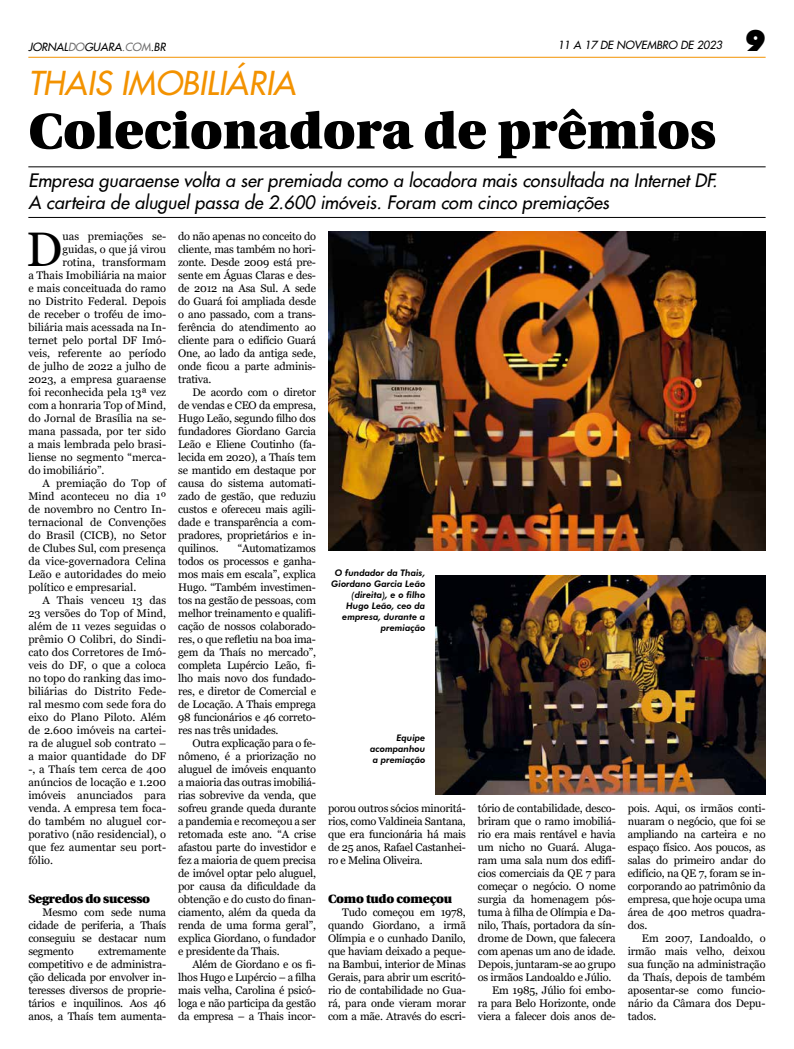
<style>
.page{position:relative;width:794px;height:1049px;background:#fff}
.page>*{position:absolute;margin:0;border:0;box-sizing:border-box;transform-origin:0 0}
.t1{font:900 50px "Utopia";color:#000}
.t2{font:48.5px "Georgia";color:#000}
.t3{font:italic 32px "Futura 2";color:#f39200}
.t4{font:900 29.6px "Futura BT";color:#000}
.t5{font:italic 18px/22px "Futura 2";color:#000}
.t6{font:900 12px "Utopia";letter-spacing:-.02em;color:#000}
.t7{font:11px/13px "Georgia";color:#000;text-align:justify}
.t8{font:11px "Georgia";letter-spacing:-.02em;color:#000}
.t9{font:italic 11px "Futura 2";color:#000}
.t10{font:italic 800 9px/11px "Futura BT";color:#000;text-align:right}
.s1{color:#706f6f}
</style>
<div class="page">
<hr style="left:28px;top:57px;width:737px;height:1px;background:#f39200">
<hr style="left:28px;top:167px;width:737px;height:1px;background:#000">
<hr style="left:28px;top:217px;width:737px;height:1px;background:#000">
<img style="left:328px;top:231px;width:437px;height:319px">
<img style="left:436px;top:575px;width:329px;height:220px">
<p class="t9" style="left:28px;top:39px;width:139px">JORNAL<span class="s1">DO</span>GUARA<span class="s1">.COM</span>.BR</p>
<p class="t9" style="left:557px;top:37px;width:166px">11 A 17 DE NOVEMBRO DE 2023</p>
<h3 class="t4" style="left:745px;top:22px;width:22px">9</h3>
<h3 class="t3" style="left:28px;top:62px;width:269px">THAIS IMOBILIÁRIA</h3>
<h1 class="t1" style="left:28px;top:103px;width:688px">Colecionadora de prêmios</h1>
<h3 class="t5" style="left:28px;top:169px;width:690px">Empresa guaraense volta a ser premiada como a locadora mais consultada na Internet DF.<br>A carteira de aluguel passa de 2.600 imóveis. Foram com cinco premiações</h3>
<h2 class="t2" style="left:26px;top:219px;width:38px">D</h2>
<p class="t7" style="left:62px;top:230px;width:105px">uas premiações se-</p>
<p class="t7" style="left:178px;top:230px;width:139px">do não apenas no conceito do cliente, mas também no hori&shy;zonte. Desde 2009 está pre&shy;sente em Águas Claras e des&shy;de 2012 na Asa Sul. A sede do Guará foi ampliada desde o ano passado, com a trans&shy;ferência do atendimento ao cliente para o edifício Guará One, ao lado da antiga sede, onde ficou a parte adminis&shy;trativa.</p>
<p class="t7" style="left:178px;top:386px;width:139px;text-indent:14px">De acordo com o diretor de vendas e CEO da empresa, Hugo Leão, segundo filho dos fundadores Giordano Garcia Leão e Eliene Coutinho (fa&shy;lecida em 2020), a Thaís tem se mantido em destaque por causa do sistema automati&shy;zado de gestão, que reduziu custos e ofereceu mais agili&shy;dade e transparência a com&shy;pradores, proprietários e in&shy;quilinos.</p>
<p class="t7" style="left:62px;top:243px;width:105px">guidas, o que já virou</p>
<p class="t7" style="left:62px;top:256px;width:105px">rotina, transformam</p>
<p class="t7" style="left:28px;top:269px;width:139px">a Thais Imobiliária na maior</p>
<p class="t7" style="left:28px;top:282px;width:139px">e mais conceituada do ramo</p>
<p class="t7" style="left:28px;top:295px;width:139px">no Distrito Federal. Depois</p>
<p class="t7" style="left:28px;top:308px;width:139px">de receber o troféu de imo-</p>
<p class="t7" style="left:28px;top:321px;width:139px">biliária mais acessada na In-</p>
<p class="t7" style="left:28px;top:334px;width:139px">ternet pelo portal DF Imó-</p>
<p class="t7" style="left:28px;top:347px;width:139px">veis, referente ao período</p>
<p class="t7" style="left:28px;top:360px;width:139px">de julho de 2022 a julho de</p>
<p class="t7" style="left:28px;top:373px;width:139px">2023, a empresa guaraense</p>
<p class="t7" style="left:28px;top:386px;width:139px">foi reconhecida pela 13ª vez</p>
<p class="t7" style="left:28px;top:399px;width:139px">com a honraria Top of Mind,</p>
<p class="t7" style="left:28px;top:412px;width:139px">do Jornal de Brasília na se-</p>
<p class="t7" style="left:28px;top:425px;width:139px">mana passada, por ter sido</p>
<p class="t7" style="left:28px;top:438px;width:139px">a mais lembrada pelo brasi-</p>
<p class="t7" style="left:28px;top:451px;width:139px">liense no segmento “merca-</p>
<p class="t7" style="left:28px;top:464px;width:78px">do imobiliário”.</p>
<p class="t7" style="left:43px;top:477px;width:125px">A premiação do Top of</p>
<p class="t7" style="left:28px;top:490px;width:139px">Mind aconteceu no dia 1º</p>
<p class="t7" style="left:28px;top:503px;width:139px">de novembro no Centro In-</p>
<p class="t7" style="left:28px;top:516px;width:139px">ternacional de Convenções</p>
<p class="t7" style="left:28px;top:529px;width:139px">do Brasil (CICB), no Setor</p>
<p class="t7" style="left:28px;top:542px;width:139px">de Clubes Sul, com presença</p>
<p class="t7" style="left:28px;top:555px;width:139px">da vice-governadora Celina</p>
<p class="t7" style="left:28px;top:568px;width:139px">Leão e autoridades do meio</p>
<p class="t7" style="left:28px;top:581px;width:109px">político e empresarial.</p>
<p class="t7" style="left:43px;top:594px;width:125px">A Thais venceu 13 das</p>
<p class="t7" style="left:28px;top:607px;width:139px">23 versões do Top of Mind,</p>
<p class="t7" style="left:28px;top:620px;width:139px">além de 11 vezes seguidas o</p>
<p class="t7" style="left:28px;top:633px;width:139px">prêmio O Colibri, do Sindi-</p>
<p class="t7" style="left:28px;top:646px;width:139px">cato dos Corretores de Imó-</p>
<p class="t7" style="left:28px;top:659px;width:139px">veis do DF, o que a coloca</p>
<p class="t7" style="left:28px;top:672px;width:139px">no topo do ranking das imo-</p>
<p class="t7" style="left:28px;top:685px;width:139px">biliárias do Distrito Fede-</p>
<p class="t7" style="left:28px;top:698px;width:139px">ral mesmo com sede fora do</p>
<p class="t7" style="left:28px;top:711px;width:139px">eixo do Plano Piloto. Além</p>
<p class="t7" style="left:28px;top:724px;width:139px">de 2.600 imóveis na cartei-</p>
<p class="t7" style="left:28px;top:737px;width:139px">ra de aluguel sob contrato –</p>
<p class="t7" style="left:28px;top:750px;width:139px">a maior quantidade do DF</p>
<p class="t7" style="left:28px;top:763px;width:139px">-, a Thaís tem cerca de 400</p>
<p class="t7" style="left:28px;top:776px;width:139px">anúncios de locação e 1.200</p>
<p class="t7" style="left:28px;top:789px;width:139px">imóveis anunciados para</p>
<p class="t7" style="left:28px;top:802px;width:139px">venda. A empresa tem foca-</p>
<p class="t7" style="left:28px;top:815px;width:139px">do também no aluguel cor-</p>
<p class="t7" style="left:28px;top:828px;width:139px">porativo (não residencial), o</p>
<p class="t7" style="left:28px;top:841px;width:139px">que fez aumentar seu port-</p>
<p class="t7" style="left:28px;top:854px;width:26px">fólio.</p>
<p class="t6" style="left:28px;top:892px;width:123px">Segredos do sucesso</p>
<p class="t7" style="left:28px;top:906px;width:139px;text-indent:14px">Mesmo com sede numa cidade de periferia, a Thaís conseguiu se destacar num segmento</p>
<p class="t7" style="left:178px;top:542px;width:139px;text-indent:60px">“Automatizamos todos os processos e ganha&shy;mos mais em escala”, explica Hugo. “Também investimen&shy;tos na gestão de pessoas, com melhor treinamento e qualifi&shy;cação de nossos colaborado&shy;res, o que refletiu na boa ima&shy;gem da Thaís no mercado”, completa Lupércio Leão, fi&shy;lho mais novo dos fundado&shy;res, e diretor de Comercial e de Locação. A Thais emprega 98 funcionários e 46 correto&shy;res nas três unidades.</p>
<p class="t7" style="left:178px;top:737px;width:139px;text-indent:14px">Outra explicação para o fe&shy;nômeno, é a priorização no aluguel de imóveis enquanto a maioria das outras imobiliá&shy;rias sobrevive da venda, que sofreu grande queda durante a pandemia e recomeçou a ser retomada este ano. “A crise afastou parte do investidor e fez a maioria de quem precisa de imóvel optar pelo aluguel, por causa da dificuldade da obtenção e do custo do finan&shy;ciamento, além da queda da renda de uma forma geral”, explica Giordano, o fundador e presidente da Thais.</p>
<p class="t7" style="left:178px;top:958px;width:139px;text-indent:14px">Além de Giordano e os fi&shy;lhos Hugo e Lupércio – a filha mais velha, Carolina é psicó&shy;loga e não participa da gestão da empresa – a Thais incor-</p>
<p class="t10" style="left:331px;top:568px;width:96px">O fundador da Thais,<br>Giordano Garcia Leão (direita), e o filho<br>Hugo Leão, ceo da empresa, durante a premiação</p>
<p class="t10" style="left:370px;top:733px;width:57px;text-align:justify;text-indent:26px">Equipe acompanhou a premiação</p>
<p class="t8" style="left:478px;top:801px;width:139px">tório de contabilidade, desco-</p>
<p class="t8" style="left:478px;top:814px;width:139px">briram que o ramo imobiliá-</p>
<p class="t8" style="left:478px;top:827px;width:139px">rio era mais rentável e havia</p>
<p class="t8" style="left:478px;top:840px;width:139px">um nicho no Guará. Aluga-</p>
<p class="t8" style="left:478px;top:853px;width:139px">ram uma sala num dos edifí-</p>
<p class="t8" style="left:478px;top:866px;width:139px">cios comerciais da QE 7 para</p>
<p class="t8" style="left:478px;top:879px;width:139px">começar o negócio. O nome</p>
<p class="t8" style="left:478px;top:892px;width:139px">surgia da homenagem pós-</p>
<p class="t8" style="left:478px;top:905px;width:139px">tuma à filha de Olímpia e Da-</p>
<p class="t8" style="left:478px;top:918px;width:139px">nilo, Thaís, portadora da sín-</p>
<p class="t8" style="left:478px;top:931px;width:139px">drome de Down, que falecera</p>
<p class="t8" style="left:478px;top:944px;width:139px">com apenas um ano de idade.</p>
<p class="t8" style="left:478px;top:957px;width:139px">Depois, juntaram-se ao grupo</p>
<p class="t8" style="left:478px;top:970px;width:135px">os irmãos Landoaldo e Júlio.</p>
<p class="t8" style="left:492px;top:983px;width:125px">Em 1985, Júlio foi embo-</p>
<p class="t8" style="left:478px;top:996px;width:139px">ra para Belo Horizonte, onde</p>
<p class="t8" style="left:478px;top:1009px;width:139px">viera a falecer dois anos de-</p>
<p class="t7" style="left:328px;top:802px;width:139px">porou outros sócios minoritá&shy;rios, como Valdineia Santana, que era funcionária há mais de 25 anos, Rafael Castanhei&shy;ro e Melina Oliveira.</p>
<p class="t6" style="left:328px;top:892px;width:126px">Como tudo começou</p>
<p class="t7" style="left:328px;top:906px;width:139px;text-indent:14px">Tudo começou em 1978, quando Giordano, a irmã Olímpia e o cunhado Danilo, que haviam deixado a peque&shy;na Bambui, interior de Minas Gerais, para abrir um escritó&shy;rio de contabilidade no Gua&shy;rá, para onde vieram morar com a mãe. Através do escri-</p>
<p class="t7" style="left:628px;top:802px;width:139px">pois. Aqui, os irmãos conti&shy;nuaram o negócio, que foi se ampliando na carteira e no espaço físico. Aos poucos, as salas do primeiro andar do edifício, na QE 7, foram se in&shy;corporando ao patrimônio da empresa, que hoje ocupa uma área de 400 metros quadra&shy;dos.</p>
<p class="t7" style="left:628px;top:932px;width:139px;text-indent:14px">Em 2007, Landoaldo, o irmão mais velho, deixou sua função na administração da Thaís, depois de também aposentar-se como funcio&shy;nário da Câmara dos Depu&shy;tados.</p>
<p class="t7" style="left:28px;top:945px;width:139px;text-indent:70px">extremamente competitivo e de administra&shy;ção delicada por envolver in&shy;teresses diversos de proprie&shy;tários e inquilinos. Aos 46 anos, a Thaís tem aumenta-</p>
</div>
